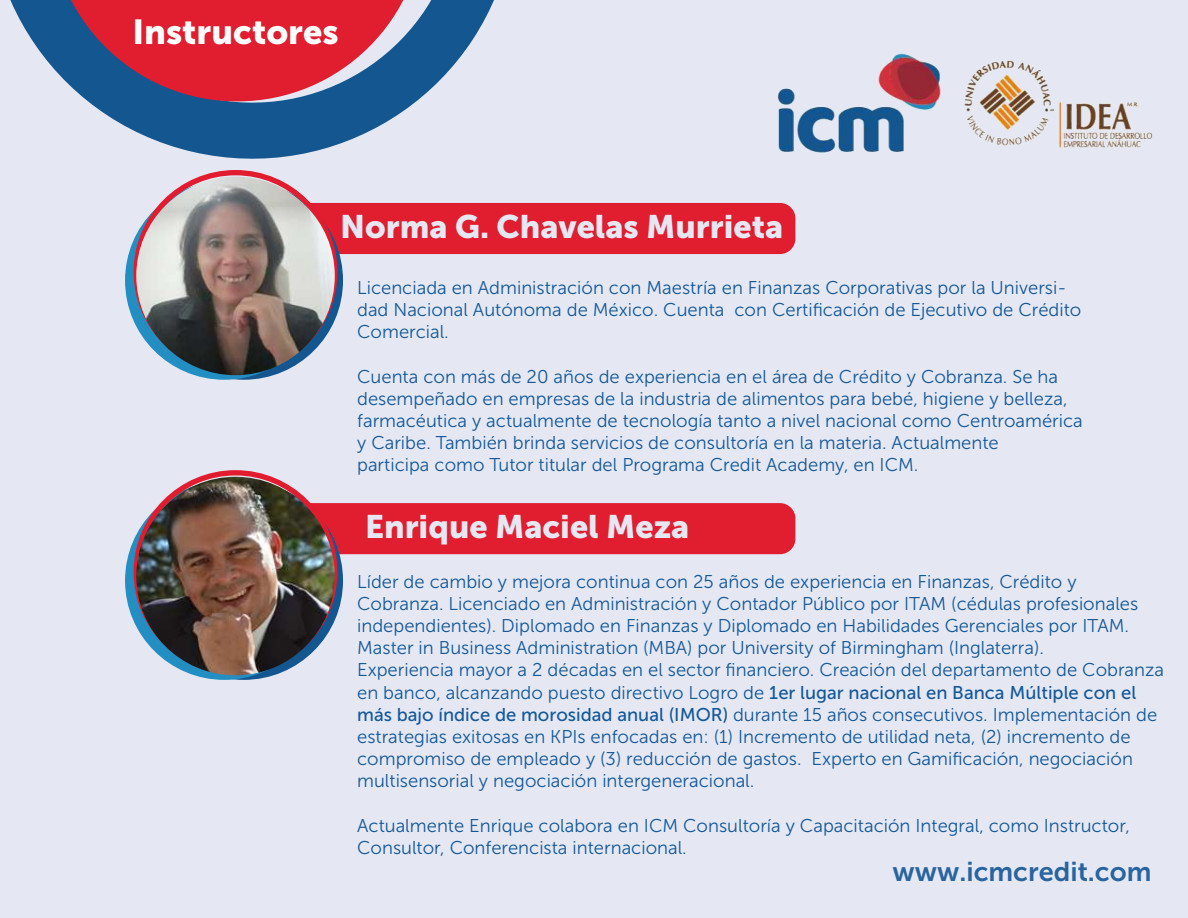
<style>
.page{position:relative;width:1188px;height:918px;background:#e5e8f3}
.page>*{position:absolute;margin:0;border:0;box-sizing:border-box;transform-origin:0 0}
.t1{font:34.35px "Museo Sans 900";color:#fff}
.t2{font:32.4px "Museo Sans 900";color:#e5e8f3}
.t3{font:27.15px "Museo Sans 700";color:#29649f}
.t4{font:18.45px/22.2px "Museo Sans 300";color:#145898}
.s1{font-family:"Museo Sans 500"}
</style>
<div class="page">
<svg style="left:10px;top:0;width:484px;height:185px"></svg>
<svg style="left:50px;top:0;width:374px;height:101px"></svg>
<img style="left:776px;top:53px;width:377px;height:100px">
<div style="left:307px;top:203px;width:488px;height:51px;background:#e01e2f"></div>
<svg style="left:144px;top:181px;width:199px;height:199px;fill:#145790"></svg>
<svg style="left:125px;top:181px;width:199px;height:199px;fill:#238ec2"></svg>
<img style="left:136px;top:177px;width:199px;height:198px;border-radius:99px">
<div style="left:307px;top:503px;width:488px;height:51px;background:#e01e2f"></div>
<svg style="left:144px;top:481px;width:199px;height:199px;fill:#145790"></svg>
<svg style="left:125px;top:481px;width:199px;height:199px;fill:#238ec2"></svg>
<img style="left:136px;top:477px;width:199px;height:198px;border-radius:99px">
<h1 class="t1" style="left:132px;top:13px;width:208px">Instructores</h1>
<h2 class="t2" style="left:340px;top:208px;width:444px">Norma G. Chavelas Murrieta</h2>
<p class="t4" style="left:357px;top:277px;width:726px">Licenciada en Administración con Maestría en Finanzas Corporativas por la Universi&shy;dad Nacional Autónoma de México. Cuenta con Certificación de Ejecutivo de Crédito<br>Comercial.</p>
<p class="t4" style="left:357px;top:365px;width:727px">Cuenta con más de 20 años de experiencia en el área de Crédito y Cobranza. Se ha desempeñado en empresas de la industria de alimentos para bebé, higiene y belleza, farmacéutica y actualmente de tecnología tanto a nivel nacional como Centroamérica y Caribe. También brinda servicios de consultoría en la materia. Actualmente<br>participa como Tutor titular del Programa Credit Academy, en ICM.</p>
<h2 class="t2" style="left:365px;top:508px;width:326px">Enrique Maciel Meza</h2>
<p class="t4" style="left:357px;top:570px;width:809px">Líder de cambio y mejora continua con 25 años de experiencia en Finanzas, Crédito y Cobranza. Licenciado en Administración y Contador Público por ITAM (cédulas profesionales independientes). Diplomado en Finanzas y Diplomado en Habilidades Gerenciales por ITAM.<br>Master in Business Administration (MBA) por University of Birmingham (Inglaterra).<br>Experiencia mayor a 2 décadas en el sector financiero. Creación del departamento de Cobranza en banco, alcanzando puesto directivo Logro de <span class="s1">1er lugar nacional en Banca Múltiple con el más bajo índice de morosidad anual (IMOR)</span> durante 15 años consecutivos. Implementación de estrategias exitosas en KPIs enfocadas en: (1) Incremento de utilidad neta, (2) incremento de compromiso de empleado y (3) reducción de gastos. Experto en Gamificación, negociación multisensorial y negociación intergeneracional.</p>
<p class="t4" style="left:357px;top:814px;width:774px">Actualmente Enrique colabora en ICM Consultoría y Capacitación Integral, como Instructor,<br>Consultor, Conferencista internacional.</p>
<h3 class="t3" style="left:893px;top:857px;width:260px">www.icmcredit.com</h3>
</div>
